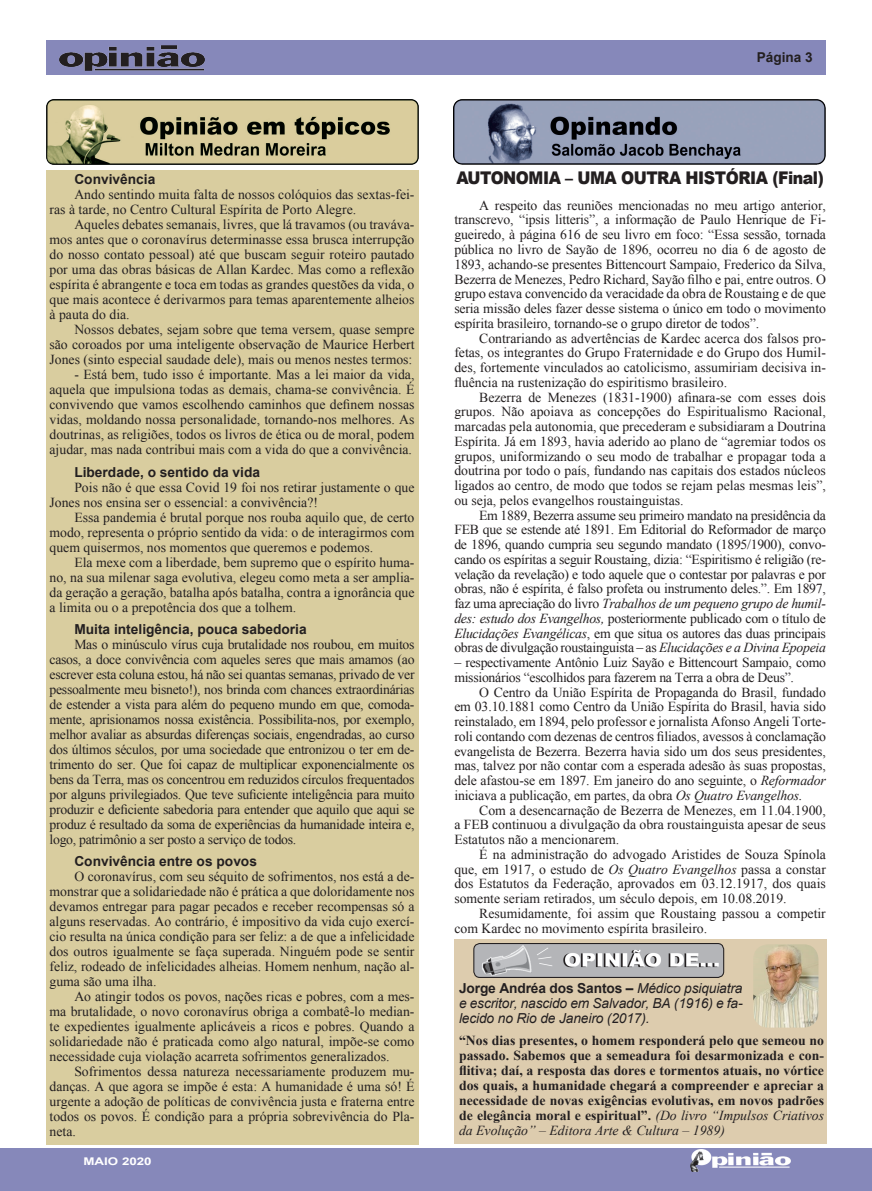
<style>
.page{position:relative;width:872px;height:1191px;background:#fff}
.page>*{position:absolute;margin:0;border:0;box-sizing:border-box;transform-origin:0 0}
.SUBTITULOSSS{font:900 17.5px "Arial";letter-spacing:-.03em;color:#231f20;scale:.9 1}
.Default{font:13.75px/15px "Times New Roman";color:#231f20;text-align:justify}
.Default-2{font:700 13.75px/15px "Times New Roman";color:#231f20;text-align:justify}
.Default-3{font:13.75px/14.8px "Times New Roman";letter-spacing:-.02em;color:#231f20}
.Default-4{font:italic 13.75px/15px "Arial";letter-spacing:-.01em;color:#231f20;text-align:justify}
.t1{font:700 13.75px "Arial";color:#231f20}
.t2{font:700 13.62px "Arial";color:#231f20}
.t3{font:700 10.62px "Arial";color:#fff;scale:1.26 1}
.s1{font-style:italic}
.s2{font-weight:700;font-style:normal}
.s3{font-weight:400;font-style:italic}
</style>
<div class="page">
<div style="left:454px;top:939px;width:372px;height:204px;background:#ddccae"></div>
<div style="left:46px;top:170px;width:372px;height:974px;background:#d9cd9f"></div>
<div style="left:0;top:1148px;width:13px;height:43px;background:#8688ba"></div>
<div style="left:46px;top:40px;width:780px;height:35px;background:#8688ba"></div>
<img style="left:60px;top:45px;width:144px;height:26px">
<img style="left:46px;top:99px;width:372px;height:65px">
<img style="left:454px;top:99px;width:372px;height:65px">
<img style="left:475px;top:943px;width:248px;height:34px">
<div style="left:473px;top:943px;width:251px;height:35px;border:1px solid #231f20;border-radius:6px"></div>
<div style="left:12px;top:1148px;width:860px;height:43px;background:#8688ba"></div>
<img style="left:690px;top:1149px;width:100px;height:22px">
<img style="left:753px;top:944px;width:65px;height:83px">
<p class="t2" style="left:756px;top:49px;width:57px">Página 3</p>
<p class="t1" style="left:74px;top:170px;width:83px">Convivência</p>
<p class="Default" style="left:50px;top:187px;width:366px;text-indent:25px">Ando sentindo muita falta de nossos colóquios das sextas-fei&shy;ras à tarde, no Centro Cultural Espírita de Porto Alegre.</p>
<p class="Default" style="left:50px;top:217px;width:366px;text-indent:25px">Aqueles debates semanais, livres, que lá travamos (ou traváva&shy;mos antes que o coronavírus determinasse essa brusca interrupção do nosso contato pessoal) até que buscam seguir roteiro pautado por uma das obras básicas de Allan Kardec. Mas como a reflexão espírita é abrangente e toca em todas as grandes questões da vida, o que mais acontece é derivarmos para temas aparentemente alheios à pauta do dia.</p>
<p class="Default" style="left:50px;top:322px;width:366px;text-indent:25px">Nossos debates, sejam sobre que tema versem, quase sempre são coroados por uma inteligente observação de Maurice Herbert Jones (sinto especial saudade dele), mais ou menos nestes termos:</p>
<p class="Default" style="left:50px;top:367px;width:366px;text-indent:25px">- Está bem, tudo isso é importante. Mas a lei maior da vida, aquela que impulsiona todas as demais, chama-se convivência. É convivendo que vamos escolhendo caminhos que definem nossas vidas, moldando nossa personalidade, tornando-nos melhores. As doutrinas, as religiões, todos os livros de ética ou de moral, podem ajudar, mas nada contribui mais com a vida do que a convivência.</p>
<p class="t1" style="left:74px;top:462px;width:187px">Liberdade, o sentido da vida</p>
<p class="Default" style="left:50px;top:479px;width:366px;text-indent:25px">Pois não é que essa Covid 19 foi nos retirar justamente o que<br>Jones nos ensina ser o essencial: a convivência?!</p>
<p class="Default" style="left:50px;top:509px;width:366px;text-indent:25px">Essa pandemia é brutal porque nos rouba aquilo que, de certo modo, representa o próprio sentido da vida: o de interagirmos com quem quisermos, nos momentos que queremos e podemos.</p>
<p class="Default" style="left:50px;top:554px;width:366px;text-indent:25px">Ela mexe com a liberdade, bem supremo que o espírito huma&shy;no, na sua milenar saga evolutiva, elegeu como meta a ser amplia&shy;da geração a geração, batalha após batalha, contra a ignorância que a limita ou o a prepotência dos que a tolhem.</p>
<p class="t1" style="left:74px;top:619px;width:234px">Muita inteligência, pouca sabedoria</p>
<p class="Default" style="left:50px;top:636px;width:366px;text-indent:25px">Mas o minúsculo vírus cuja brutalidade nos roubou, em muitos casos, a doce convivência com aqueles seres que mais amamos (ao escrever esta coluna estou, há não sei quantas semanas, privado de ver pessoalmente meu bisneto!), nos brinda com chances extraordinárias de estender a vista para além do pequeno mundo em que, comoda&shy;mente, aprisionamos nossa existência. Possibilita-nos, por exemplo, melhor avaliar as absurdas diferenças sociais, engendradas, ao curso dos últimos séculos, por uma sociedade que entronizou o ter em de&shy;trimento do ser. Que foi capaz de multiplicar exponencialmente os bens da Terra, mas os concentrou em reduzidos círculos frequentados por alguns privilegiados. Que teve suficiente inteligência para muito produzir e deficiente sabedoria para entender que aquilo que aqui se produz é resultado da soma de experiências da humanidade inteira e, logo, patrimônio a ser posto a serviço de todos.</p>
<p class="t1" style="left:74px;top:852px;width:184px">Convivência entre os povos</p>
<p class="Default" style="left:50px;top:868px;width:366px;text-indent:25px">O coronavírus, com seu séquito de sofrimentos, nos está a de&shy;monstrar que a solidariedade não é prática a que doloridamente nos devamos entregar para pagar pecados e receber recompensas só a alguns reservadas. Ao contrário, é impositivo da vida cujo exercí&shy;cio resulta na única condição para ser feliz: a de que a infelicidade dos outros igualmente se faça superada. Ninguém pode se sentir feliz, rodeado de infelicidades alheias. Homem nenhum, nação al&shy;guma são uma ilha.</p>
<p class="Default" style="left:50px;top:988px;width:366px;text-indent:25px">Ao atingir todos os povos, nações ricas e pobres, com a mes&shy;ma brutalidade, o novo coronavírus obriga a combatê-lo median&shy;te expedientes igualmente aplicáveis a ricos e pobres. Quando a solidariedade não é praticada como algo natural, impõe-se como necessidade cuja violação acarreta sofrimentos generalizados.</p>
<p class="Default" style="left:50px;top:1063px;width:366px;text-indent:25px">Sofrimentos dessa natureza necessariamente produzem mu&shy;danças. A que agora se impõe é esta: A humanidade é uma só! É urgente a adoção de políticas de convivência justa e fraterna entre todos os povos. É condição para a própria sobrevivência do Pla&shy;neta.</p>
<p class="t3" style="left:83px;top:1154px;width:56px">MAIO 2020</p>
<p class="SUBTITULOSSS" style="left:456px;top:165px;width:410px">AUTONOMIA – UMA OUTRA HISTÓRIA (Final)</p>
<p class="Default" style="left:454px;top:197px;width:373px;text-indent:25px">A respeito das reuniões mencionadas no meu artigo anterior, transcrevo, “ipsis litteris”, a informação de Paulo Henrique de Fi&shy;gueiredo, à página 616 de seu livro em foco: “Essa sessão, tornada pública no livro de Sayão de 1896, ocorreu no dia 6 de agosto de 1893, achando-se presentes Bittencourt Sampaio, Frederico da Silva, Bezerra de Menezes, Pedro Richard, Sayão filho e pai, entre outros. O grupo estava convencido da veracidade da obra de Roustaing e de que seria missão deles fazer desse sistema o único em todo o movimento espírita brasileiro, tornando-se o grupo diretor de todos”.</p>
<p class="Default" style="left:454px;top:330px;width:373px;text-indent:25px">Contrariando as advertências de Kardec acerca dos falsos pro&shy;fetas, os integrantes do Grupo Fraternidade e do Grupo dos Humil&shy;des, fortemente vinculados ao catolicismo, assumiriam decisiva in&shy;fluência na rustenização do espiritismo brasileiro.</p>
<p class="Default" style="left:454px;top:389px;width:373px;text-indent:25px">Bezerra de Menezes (1831-1900) afinara-se com esses dois grupos. Não apoiava as concepções do Espiritualismo Racional, marcadas pela autonomia, que precederam e subsidiaram a Doutrina Espírita. Já em 1893, havia aderido ao plano de “agremiar todos os grupos, uniformizando o seu modo de trabalhar e propagar toda a doutrina por todo o país, fundando nas capitais dos estados núcleos ligados ao centro, de modo que todos se rejam pelas mesmas leis”, ou seja, pelos evangelhos roustainguistas.</p>
<p class="Default" style="left:454px;top:507px;width:373px;text-indent:25px">Em 1889, Bezerra assume seu primeiro mandato na presidência da FEB que se estende até 1891. Em Editorial do Reformador de março de 1896, quando cumpria seu segundo mandato (1895/1900), convo&shy;cando os espíritas a seguir Roustaing, dizia: “Espiritismo é religião (re&shy;velação da revelação) e todo aquele que o contestar por palavras e por obras, não é espírita, é falso profeta ou instrumento deles.”. Em 1897, faz uma apreciação do livro <span class="s1">Trabalhos de um pequeno grupo de humil&shy;des: estudo dos Evangelhos,</span> posteriormente publicado com o título de <span class="s1">Elucidações Evangélicas</span>, em que situa os autores das duas principais obras de divulgação roustainguista – as <span class="s1">Elucidações e a Divina Epopeia</span></p>
<p class="Default-3" style="left:454px;top:655px;width:373px">– respectivamente Antônio Luiz Sayão e Bittencourt Sampaio, como missionários “escolhidos para fazerem na Terra a obra de Deus”.</p>
<p class="Default" style="left:454px;top:684px;width:373px;text-indent:25px">O Centro da União Espírita de Propaganda do Brasil, fundado em 03.10.1881 como Centro da União Espírita do Brasil, havia sido reinstalado, em 1894, pelo professor e jornalista Afonso Angeli Torte&shy;roli contando com dezenas de centros filiados, avessos à conclamação evangelista de Bezerra. Bezerra havia sido um dos seus presidentes, mas, talvez por não contar com a esperada adesão às suas propostas, dele afastou-se em 1897. Em janeiro do ano seguinte, o <span class="s1">Reformador </span>iniciava a publicação, em partes, da obra <span class="s1">Os Quatro Evangelhos.</span></p>
<p class="Default" style="left:454px;top:802px;width:373px;text-indent:25px">Com a desencarnação de Bezerra de Menezes, em 11.04.1900, a FEB continuou a divulgação da obra roustainguista apesar de seus Estatutos não a mencionarem.</p>
<p class="Default" style="left:454px;top:846px;width:373px;text-indent:25px">É na administração do advogado Aristides de Souza Spínola que, em 1917, o estudo de <span class="s1">Os Quatro Evangelhos</span> passa a constar dos Estatutos da Federação, aprovados em 03.12.1917, dos quais somente seriam retirados, um século depois, em 10.08.2019.</p>
<p class="Default" style="left:454px;top:905px;width:373px;text-indent:25px">Resumidamente, foi assim que Roustaing passou a competir com Kardec no movimento espírita brasileiro.</p>
<p class="Default-4" style="left:459px;top:980px;width:285px"><span class="s2">Jorge Andréa dos Santos –</span> Médico psiquiatra e escritor, nascido em Salvador, BA (1916) e fa&shy;lecido no Rio de Janeiro (2017).</p>
<p class="Default-2" style="left:459px;top:1032px;width:366px">“Nos dias presentes, o homem responderá pelo que semeou no passado. Sabemos que a semeadura foi desarmonizada e con&shy;flitiva; daí, a resposta das dores e tormentos atuais, no vórtice dos quais, a humanidade chegará a compreender e apreciar a necessidade de novas exigências evolutivas, em novos padrões de elegância moral e espiritual”. <span class="s3">(Do livro “Impulsos Criativos da Evolução” – Editora Arte &amp; Cultura – 1989)</span></p>
</div>
